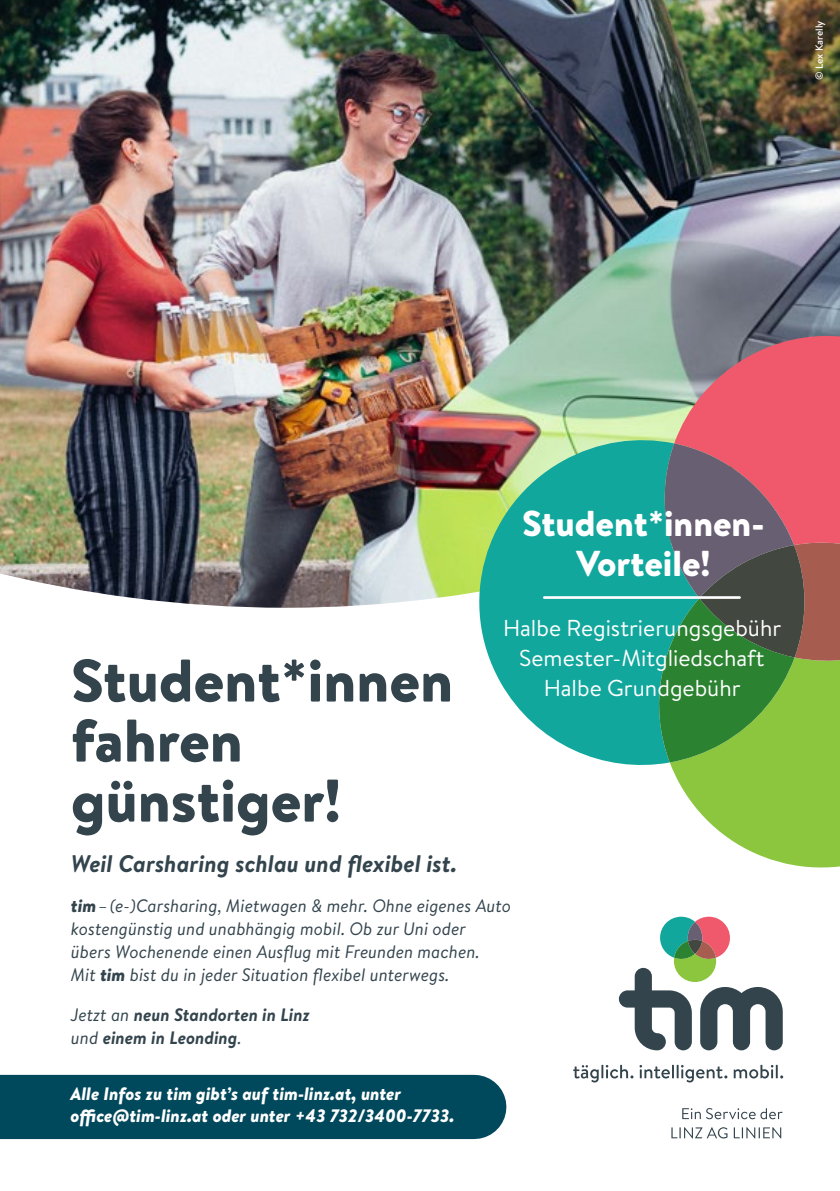
<style>
.page{position:relative;width:840px;height:1191px;background:#fff}
.page>*{position:absolute;margin:0;border:0;box-sizing:border-box;transform-origin:0 0}
.t1{font:900 60px/60px "Brandon Text";color:#33444d}
.t2{font:900 36px/40px "Brandon Text";color:#fff;text-align:center}
.t3{font:italic 700 24px "Brandon Text";color:#33444d}
.t4{font:23px/30px "Brandon Text";color:#fff;text-align:center}
.t5{font:italic 18px/23px "Brandon Text";color:#33444d}
.t6{font:italic 900 18px/22px "Brandon Text";color:#fff}
.t7{font:italic 700 18px/23px "Brandon Text";color:#33444d}
.t8{font:500 10.2px "Brandon Text";color:#fff}
.s1{font-weight:900}
.s2{font-weight:400}
</style>
<div class="page">
<img style="left:0;top:0;width:839px;height:608px">
<svg style="left:618px;top:916px;width:164px;height:134px"></svg>
<svg style="left:573px;top:1064px;width:60px;height:18px"></svg>
<svg style="left:639px;top:1064px;width:88px;height:18px"></svg>
<svg style="left:733px;top:1064px;width:49px;height:14px"></svg>
<svg style="left:682px;top:1108px;width:100px;height:11px"></svg>
<svg style="left:671px;top:1127px;width:56px;height:11px"></svg>
<svg style="left:733px;top:1127px;width:47px;height:11px"></svg>
<div style="left:0;top:1074px;width:474px;height:65px;background:#00485b"></div>
<svg style="left:673px;top:313px;width:166px;height:130px;background:#c16a77"></svg>
<svg style="left:456px;top:436px;width:243px;height:329px;fill:#12a79d"></svg>
<svg style="left:669px;top:762px;width:170px;height:106px;fill:#8bc63e"></svg>
<svg style="left:647px;top:443px;width:192px;height:319px;background:#687a59"></svg>
<hr style="left:544px;top:596px;width:195px;height:3px;background:#fff">
<p class="t8" style="left:811px;top:80px;width:61px;rotate:-90deg">© Lex Karelly</p>
<h1 class="t1" style="left:71px;top:649px;width:383px">Student*innen</h1>
<h1 class="t1" style="left:71px;top:709px;width:271px">fahren günstiger!</h1>
<h2 class="t2" style="left:522px;top:502px;width:244px">Student*innen-<br>Vorteile!</h2>
<p class="t4" style="left:502px;top:612px;width:280px">Halbe Registrierungsgebühr<br>Semester-Mitgliedschaft</p>
<p class="t4" style="left:543px;top:672px;width:198px">Halbe Grundgebühr</p>
<h3 class="t3" style="left:71px;top:847px;width:387px">Weil Carsharing schlau und flexibel ist.</h3>
<p class="t5" style="left:71px;top:894px;width:441px"><span class="s1">tim</span>–(e-)Carsharing, Mietwagen &amp; mehr. Ohne eigenes Auto kostengünstig und unabhängig mobil. Ob zur Uni oder<br>übers Wochenende einen Ausflug mit Freunden machen.<br>Mit <span class="s1">tim</span> bist du in jeder Situation flexibel unterwegs.</p>
<p class="t7" style="left:71px;top:1003px;width:240px"><span class="s2">Jetzt an</span> neun Standorten in Linz <span class="s2">und</span> einem in Leonding<span class="s2">.</span></p>
<p class="t6" style="left:71px;top:1082px;width:385px">Alle Infos zu tim gibt’s auf tim-linz.at, unter office@tim-linz.at oder unter +43 732/3400-7733.</p>
</div>
